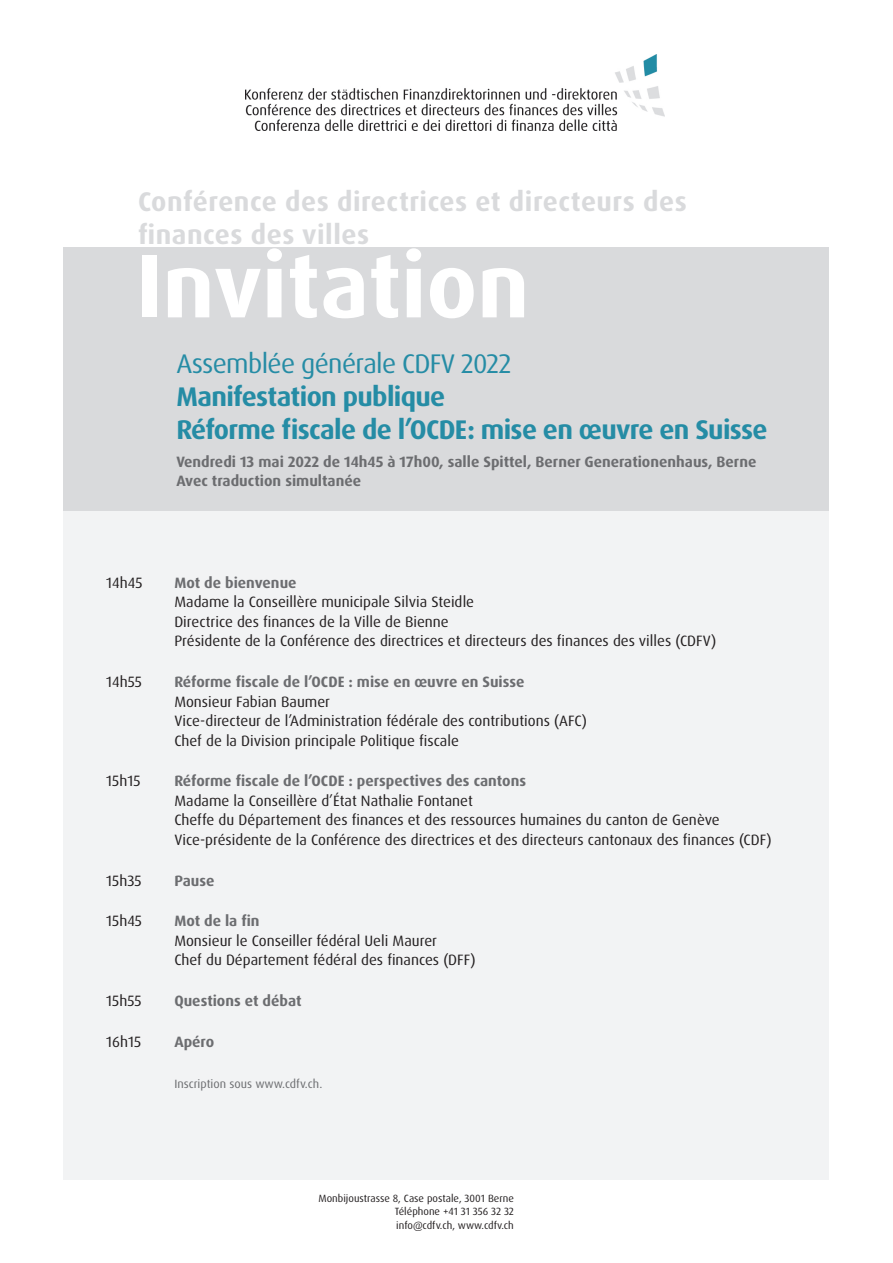
<style>
.page{position:relative;width:893px;height:1263px;background:#fff}
.page>*{position:absolute;margin:0;border:0;box-sizing:border-box;transform-origin:0 0}
.t1{font:700 90px "Dax OT";color:#fff}
.t2{font:700 27px/33px "Dax OT";letter-spacing:-.025em;color:#258ca5}
.t3{font:700 27px/32.4px "Dax OT";letter-spacing:.02em;color:#d9dadc}
.Absatzformat_1{font:15px/19.5px "Dax OT";color:#231f20}
.Absatzformat_1-2{font:700 15px "Dax OT";color:#6c6d70}
.Absatzformat_1-3{font:12px "Dax OT";color:#6c6d70}
.t4{font:10.5px "Dax OT";color:#231f20}
.s1{font-weight:400}
</style>
<div class="page">
<img style="left:246px;top:54px;width:418px;height:77px">
<div style="left:64px;top:247px;width:765px;height:918px;background:#d9dadc"></div>
<div style="left:63px;top:511px;width:766px;height:668px;background:#f2f3f4"></div>
<p class="t3" style="left:138px;top:186px;width:550px">Conférence des directrices et directeurs des finances des villes</p>
<p class="t1" style="left:136px;top:228px;width:395px">Invitation</p>
<p class="t2" style="left:176px;top:347px;width:593px"><span class="s1">Assemblée générale CDFV 2022<br></span>Manifestation publique<br>Réforme fiscale de l’OCDE: mise en œuvre en Suisse</p>
<p class="Absatzformat_1-2" style="left:176px;top:452px;width:582px">Vendredi 13 mai 2022 de 14h45 à 17h00, salle Spittel, Berner Generationenhaus, Berne</p>
<p class="Absatzformat_1-2" style="left:176px;top:471px;width:186px">Avec traduction simultanée</p>
<p class="Absatzformat_1" style="left:106px;top:573px;width:38px">14h45</p>
<p class="Absatzformat_1-2" style="left:174px;top:573px;width:124px">Mot de bienvenue</p>
<p class="Absatzformat_1" style="left:174px;top:592px;width:543px">Madame la Conseillère municipale Silvia Steidle<br>Directrice des finances de la Ville de Bienne<br>Présidente de la Conférence des directrices et directeurs des finances des villes (CDFV)</p>
<p class="Absatzformat_1" style="left:106px;top:672px;width:37px">14h55</p>
<p class="Absatzformat_1-2" style="left:174px;top:672px;width:352px">Réforme fiscale de l’OCDE : mise en œuvre en Suisse</p>
<p class="Absatzformat_1" style="left:174px;top:692px;width:414px">Monsieur Fabian Baumer<br>Vice-directeur de l’Administration fédérale des contributions (AFC)<br>Chef de la Division principale Politique fiscale</p>
<p class="Absatzformat_1" style="left:106px;top:771px;width:36px">15h15</p>
<p class="Absatzformat_1-2" style="left:174px;top:771px;width:353px">Réforme fiscale de l’OCDE : perspectives des cantons</p>
<p class="Absatzformat_1" style="left:174px;top:791px;width:599px">Madame la Conseillère d’État Nathalie Fontanet<br>Cheffe du Département des finances et des ressources humaines du canton de Genève<br>Vice-présidente de la Conférence des directrices et des directeurs cantonaux des finances (CDF)</p>
<p class="Absatzformat_1" style="left:106px;top:871px;width:37px">15h35</p>
<p class="Absatzformat_1-2" style="left:174px;top:871px;width:42px">Pause</p>
<p class="Absatzformat_1" style="left:106px;top:912px;width:37px">15h45</p>
<p class="Absatzformat_1-2" style="left:174px;top:911px;width:87px">Mot de la fin</p>
<p class="Absatzformat_1" style="left:174px;top:931px;width:303px">Monsieur le Conseiller fédéral Ueli Maurer<br>Chef du Département fédéral des finances (DFF)</p>
<p class="Absatzformat_1" style="left:106px;top:991px;width:37px">15h55</p>
<p class="Absatzformat_1-2" style="left:174px;top:991px;width:129px">Questions et débat</p>
<p class="Absatzformat_1" style="left:106px;top:1032px;width:37px">16h15</p>
<p class="Absatzformat_1-2" style="left:174px;top:1032px;width:41px">Apéro</p>
<p class="Absatzformat_1-3" style="left:174px;top:1076px;width:149px">Inscription sous www.cdfv.ch.</p>
<p class="t4" style="left:318px;top:1191px;width:197px">Monbijoustrasse 8, Case postale, 3001 Berne</p>
<p class="t4" style="left:395px;top:1205px;width:121px">Téléphone +41 31 356 32 32</p>
<p class="t4" style="left:396px;top:1218px;width:119px">info@cdfv.ch, www.cdfv.ch</p>
</div>
